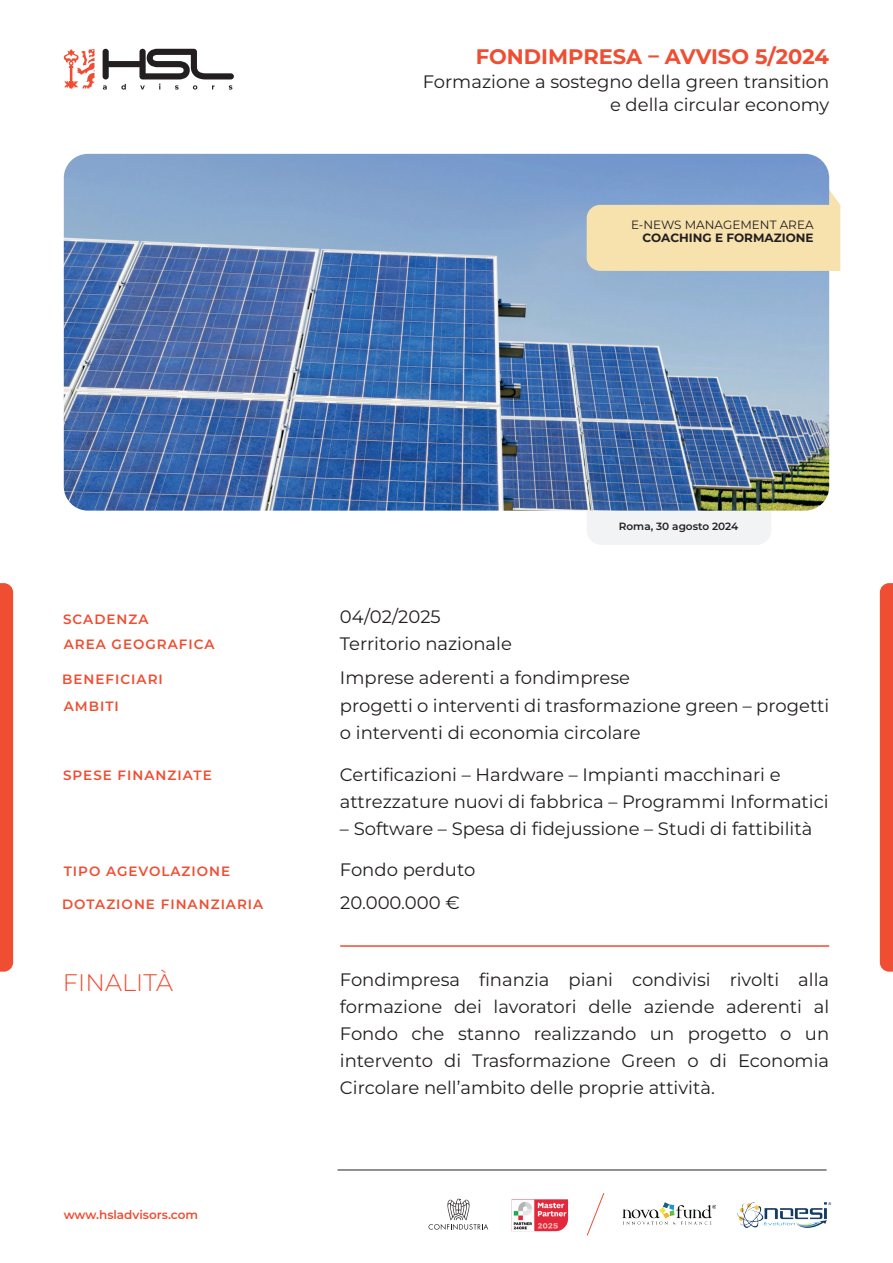
<style>
.page{position:relative;width:893px;height:1263px;background:#fff}
.page>*{position:absolute;margin:0;border:0;box-sizing:border-box;transform-origin:0 0}
.t1{font:300 24px "Montserrat";letter-spacing:.005em;color:#ef4e32}
.t2{font:700 21px "Montserrat";color:#ef4e32}
.t3{font:18px/27px "Montserrat";color:#231f20}
.t4{font:600 13.5px/25.7px "Montserrat";letter-spacing:.075em;color:#ef4e32}
.t5{font:12px "Montserrat";color:#231f20}
.t6{font:700 12px "Montserrat";color:#231f20}
.t7{font:600 12px "Montserrat";color:#ef4e32}
.t8{font:600 10.5px "Montserrat";color:#231f20}
</style>
<div class="page">
<div style="left:587px;top:480px;width:184px;height:65px;background:#f2f3f4;border-radius:15px"></div>
<img style="left:64px;top:154px;width:765px;height:357px">
<svg style="left:64px;top:49px;width:30px;height:40px"></svg>
<svg style="left:103px;top:49px;width:131px;height:41px"></svg>
<hr style="left:340px;top:945px;width:489px;height:2px;background:#ef4e32">
<svg style="left:587px;top:190px;width:253px;height:81px;background:#e0d5b3"></svg>
<div style="left:0;top:583px;width:13px;height:389px;background:#ef4e32"></div>
<div style="left:880px;top:583px;width:13px;height:389px;background:#ef4e32"></div>
<svg style="left:428px;top:1199px;width:60px;height:31px"></svg>
<img style="left:512px;top:1199px;width:56px;height:32px">
<img style="left:737px;top:1202px;width:95px;height:26px">
<img style="left:623px;top:1203px;width:93px;height:22px">
<svg style="left:586px;top:1193px;width:19px;height:43px"></svg>
<hr style="left:338px;top:1169px;width:489px;height:1px;background:#231f20">
<p class="t2" style="left:476px;top:41px;width:355px">FONDIMPRESA – AVVISO 5/2024</p>
<p class="t3" style="left:423px;top:70px;width:408px;line-height:22.5px;text-align:right">Formazione a sostegno della green transition e della circular economy</p>
<p class="t5" style="left:631px;top:216px;width:184px">E-NEWS MANAGEMENT AREA</p>
<p class="t6" style="left:643px;top:229px;width:172px">COACHING E FORMAZIONE</p>
<p class="t4" style="left:63px;top:605px;width:153px">SCADENZA<br>AREA GEOGRAFICA</p>
<p class="t4" style="left:62px;top:664px;width:102px;line-height:27.6px">BENEFICIARI<br>AMBITI</p>
<p class="t4" style="left:63px;top:762px;width:150px">SPESE FINANZIATE</p>
<p class="t4" style="left:64px;top:858px;width:168px">TIPO AGEVOLAZIONE</p>
<p class="t8" style="left:619px;top:519px;width:121px">Roma, 30 agosto 2024</p>
<p class="t3" style="left:340px;top:602px;width:173px">04/02/2025<br>Territorio nazionale</p>
<p class="t3" style="left:340px;top:663px;width:491px;line-height:27.6px">Imprese aderenti a fondimprese<br>progetti o interventi di trasformazione green – progetti o interventi di economia circolare</p>
<p class="t3" style="left:340px;top:760px;width:490px">Certificazioni – Hardware – Impianti macchinari e attrezzature nuovi di fabbrica – Programmi Informatici</p>
<p class="t3" style="left:340px;top:814px;width:474px">– Software – Spesa di fidejussione – Studi di fattibilità</p>
<p class="t3" style="left:340px;top:856px;width:137px">Fondo perduto</p>
<p class="t4" style="left:62px;top:891px;width:203px">DOTAZIONE FINANZIARIA</p>
<p class="t3" style="left:340px;top:888px;width:121px">20.000.000 €</p>
<h1 class="t1" style="left:63px;top:966px;width:112px">FINALITÀ</h1>
<p class="t7" style="left:64px;top:1206px;width:136px">www.hsladvisors.com</p>
<p class="t3" style="left:340px;top:965px;width:491px;text-align:justify">Fondimpresa finanzia piani condivisi rivolti alla formazione dei lavoratori delle aziende aderenti al Fondo che stanno realizzando un progetto o un intervento di Trasformazione Green o di Economia Circolare nell’ambito delle proprie attività.</p>
</div>
